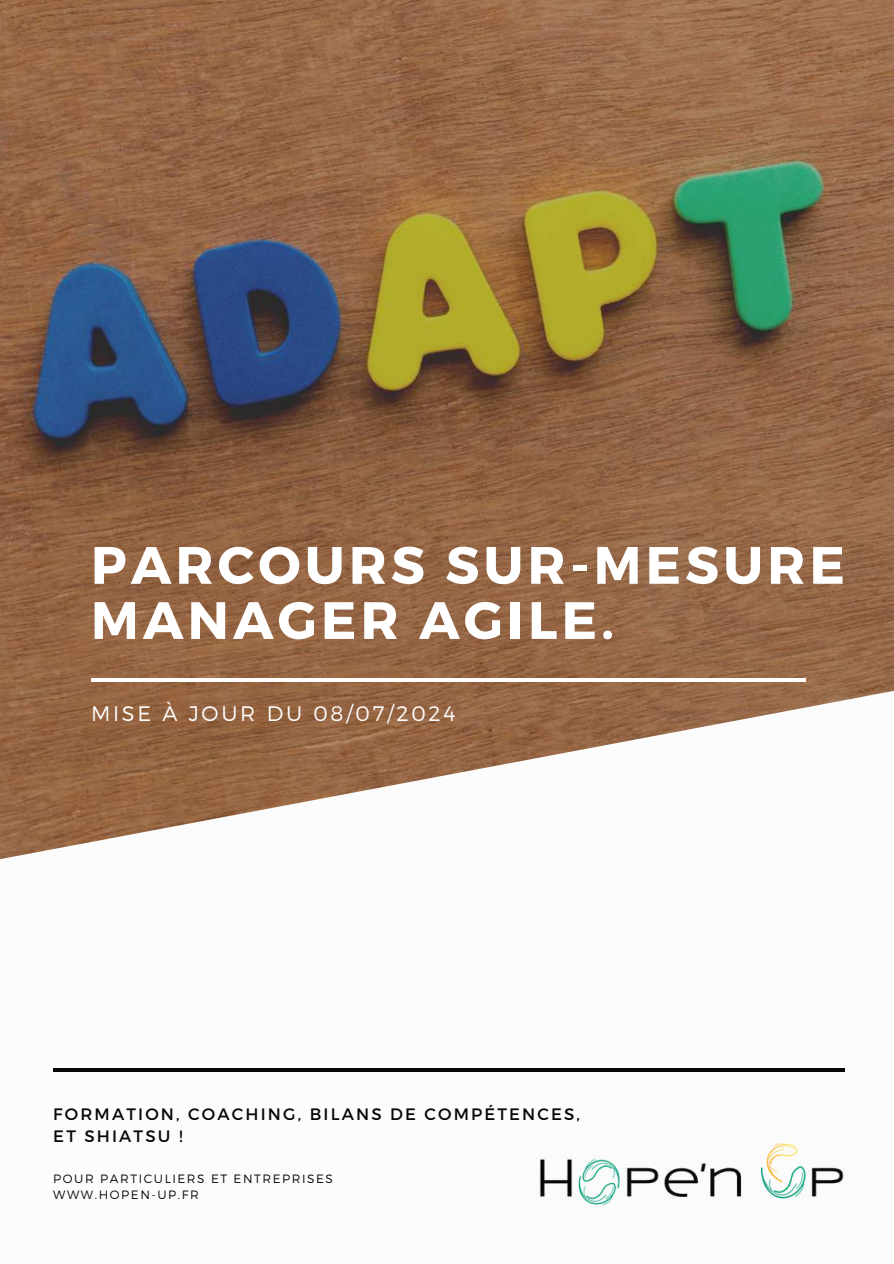
<style>
.page{position:relative;width:894px;height:1264px;background:#fff}
.page>*{position:absolute;margin:0;border:0;box-sizing:border-box;transform-origin:0 0}
.t1{font:700 52.5px/55.2px "Montserrat";letter-spacing:.08em;color:#fff}
.t2{font:300 21px "Montserrat";letter-spacing:.13em;color:#fff}
.t3{font:16.5px/22.5px "Montserrat";letter-spacing:.13em;color:#060706}
.t4{font:300 12px/16px "Montserrat";letter-spacing:.13em;color:#060706}
</style>
<div class="page">
<img style="left:0;top:0;width:893px;height:859px">
<hr style="left:91px;top:678px;width:714px;height:4px;background:#fff">
<hr style="left:53px;top:1068px;width:791px;height:3px;background:#060706">
<img style="left:539px;top:1142px;width:306px;height:64px">
<h1 class="t1" style="left:91px;top:538px;width:755px">PARCOURS SUR-MESURE<br>MANAGER AGILE.</h1>
<p class="t2" style="left:91px;top:700px;width:366px">MISE À JOUR DU 08/07/2024</p>
<p class="t3" style="left:53px;top:1102px;width:528px">FORMATION, COACHING, BILANS DE COMPÉTENCES,<br>ET SHIATSU !</p>
<p class="t4" style="left:53px;top:1170px;width:281px">POUR PARTICULIERS ET ENTREPRISES<br>WWW.HOPEN-UP.FR</p>
</div>
